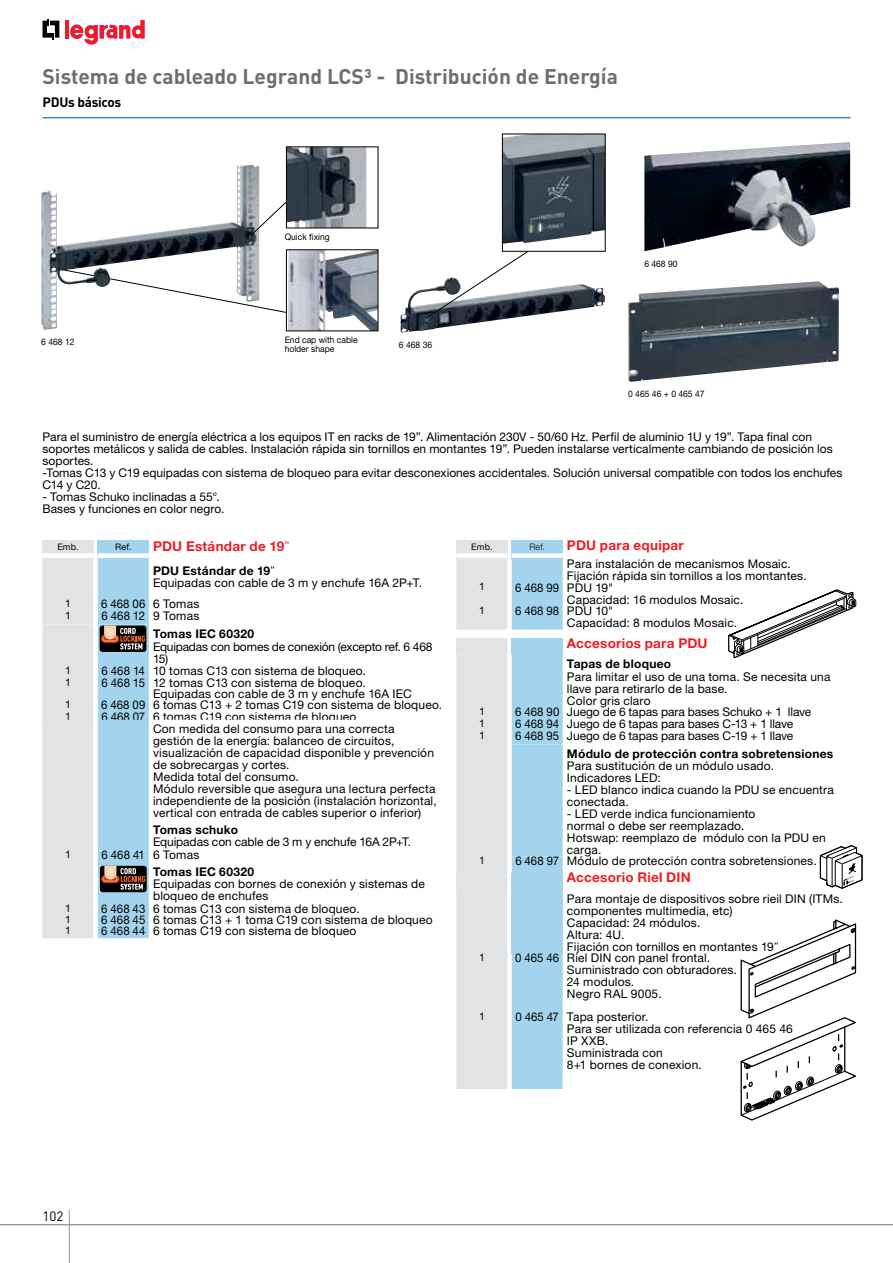
<style>
.page{position:relative;width:893px;height:1263px;background:#fff}
.page>*{position:absolute;margin:0;border:0;box-sizing:border-box;transform-origin:0 0}
.t1{font:700 21px "DIN Pro";color:#6d6e71}
.t2{font:700 13.5px "Helvetica Neue LT Std";letter-spacing:.015em;color:#ed1d24}
.t3{font:700 13.5px "DIN Pro";letter-spacing:-.02em;color:#000}
.t4{font:13.5px "DIN Pro";color:#000}
.t5{font:12px/12px "Helvetica Neue LT Std";letter-spacing:.01em;color:#000}
.t6{font:12px/12px "Helvetica Neue LT Std";letter-spacing:.01em;color:#000;scale:.95 1}
.t7{font:700 12px "Helvetica Neue LT Std";letter-spacing:.02em;color:#000}
.t8{font:12px/12px "Helvetica Neue LT Std";letter-spacing:-.02em;color:#000}
.t9{font:12px "Helvetica Neue LT Std";letter-spacing:-.01em;color:#000}
.t10{font:10.5px "Helvetica Neue LT Std";color:#000}
.t11{font:9px/9px "Helvetica Neue LT Std";color:#000;scale:.95 1}
.t12{font:9px "Helvetica Neue LT Std";color:#000}
.t13{font:300 9px "Helvetica Neue LT Std";color:#000}
.s1{font-family:"DIN Pro";font-weight:400}
.s2{font-weight:700}
.s3{font-family:"DIN Pro"}
</style>
<div class="page">
<hr style="left:0;top:1224px;width:893px;height:1px;background:#939598">
<svg style="left:43px;top:19px;width:16px;height:20px"></svg>
<hr style="left:65px;top:20px;width:4px;height:18px;background:#ed1d24">
<svg style="left:70px;top:20px;width:75px;height:25px"></svg>
<hr style="left:69px;top:1210px;width:1px;height:53px;background:#939598">
<svg style="left:259px;top:269px;width:27px;height:44px"></svg>
<img style="left:41px;top:165px;width:218px;height:165px">
<svg style="left:250px;top:200px;width:38px;height:36px"></svg>
<img style="left:288px;top:251px;width:88px;height:78px">
<div style="left:286px;top:249px;width:92px;height:82px;border:1px solid #000"></div>
<img style="left:288px;top:149px;width:78px;height:77px">
<img style="left:401px;top:283px;width:204px;height:50px">
<svg style="left:426px;top:251px;width:102px;height:67px"></svg>
<img style="left:504px;top:136px;width:99px;height:108px">
<div style="left:502px;top:134px;width:103px;height:117px;border:1px solid #000"></div>
<svg style="left:43px;top:541px;width:106px;height:397px;background:#c1d5df"></svg>
<img style="left:628px;top:281px;width:211px;height:101px">
<svg style="left:456px;top:541px;width:407px;height:580px"></svg>
<img style="left:644px;top:142px;width:206px;height:109px">
<hr style="left:43px;top:117px;width:807px;height:1px;background:#4388bb">
<h1 class="t1" style="left:43px;top:62px;width:577px">Sistema de cableado Legrand LCS³ - Distribución de Energía</h1>
<p class="t3" style="left:43px;top:93px;width:80px">PDUs básicos</p>
<p class="t11" style="left:285px;top:232px;width:49px">Quick fixing</p>
<p class="t11" style="left:41px;top:337px;width:37px">6 468 12</p>
<p class="t11" style="left:285px;top:335px;width:78px">End cap with cable holder shape</p>
<p class="t11" style="left:399px;top:340px;width:37px">6 468 36</p>
<p class="t11" style="left:644px;top:259px;width:37px">6 468 90</p>
<p class="t11" style="left:628px;top:390px;width:82px">0 465 46 + 0 465 47</p>
<p class="t5" style="left:43px;top:430px;width:801px">Para el suministro de energía eléctrica a los equipos IT en racks de 19”. Alimentación 230V - 50/60 Hz. Perfil de aluminio 1U y 19”. Tapa final con soportes metálicos y salida de cables. Instalación rápida sin tornillos en montantes 19”. Pueden instalarse verticalmente cambiando de posición los soportes.<br>-Tomas C13 y C19 equipadas con sistema de bloqueo para evitar desconexiones accidentales. Solución universal compatible con todos los enchufes C14 y C20.</p>
<p class="t5" style="left:43px;top:490px;width:183px">- Tomas Schuko inclinadas a 55°.<br>Bases y funciones en color negro.</p>
<p class="t12" style="left:57px;top:541px;width:23px">Emb.</p>
<p class="t12" style="left:115px;top:541px;width:18px">Ref.</p>
<p class="t2" style="left:153px;top:538px;width:138px">PDU Estándar de 19<span class="s1">"</span></p>
<p class="t5" style="left:153px;top:564px;width:270px;line-height:12.5px"><span class="s2">PDU Estándar de 19</span><span class="s3">"<br></span>Equipadas con cable de 3 m y enchufe 16A 2P+T.</p>
<p class="t10" style="left:65px;top:596px;width:7px">1</p>
<p class="t6" style="left:101px;top:597px;width:105px">6 468 06 6 Tomas</p>
<p class="t10" style="left:65px;top:609px;width:7px">1</p>
<p class="t6" style="left:102px;top:610px;width:104px">6 468 12 9 Tomas</p>
<p class="t7" style="left:153px;top:626px;width:103px">Tomas IEC 60320</p>
<p class="t8" style="left:153px;top:640px;width:281px">Equipadas con bornes de conexión (excepto ref. 6 468<br>15)</p>
<p class="t10" style="left:65px;top:664px;width:7px">1</p>
<p class="t6" style="left:102px;top:665px;width:280px">6 468 14 10 tomas C13 con sistema de bloqueo.</p>
<p class="t10" style="left:65px;top:676px;width:7px">1</p>
<p class="t6" style="left:153px;top:677px;width:274px;line-height:11.4px;text-indent:-51px">6 468 15 12 tomas C13 con sistema de bloqueo.<br>Equipadas con cable de 3 m y enchufe 16A IEC</p>
<p class="t10" style="left:65px;top:698px;width:7px">1</p>
<p class="t6" style="left:101px;top:699px;width:360px">6 468 09 6 tomas C13 + 2 tomas C19 con sistema de bloqueo.</p>
<p class="t10" style="left:65px;top:710px;width:7px">1</p>
<p class="t6" style="left:101px;top:710px;width:270px">6 468 07 6 tomas C19 con sistema de bloqueo</p>
<p class="t5" style="left:153px;top:723px;width:285px">Con medida del consumo para una correcta gestión de la energía: balanceo de circuitos, visualización de capacidad disponible y prevención de sobrecargas y cortes.<br>Medida total del consumo.<br>Módulo reversible que asegura una lectura perfecta independiente de la posición (instalación horizontal, vertical con entrada de cables superior o inferior)</p>
<p class="t7" style="left:153px;top:822px;width:87px">Tomas schuko</p>
<p class="t9" style="left:153px;top:835px;width:260px">Equipadas con cable de 3 m y enchufe 16A 2P+T.</p>
<p class="t10" style="left:65px;top:848px;width:7px">1</p>
<p class="t6" style="left:102px;top:849px;width:104px">6 468 41 6 Tomas</p>
<p class="t7" style="left:153px;top:864px;width:103px">Tomas IEC 60320</p>
<p class="t5" style="left:153px;top:877px;width:273px">Equipadas con bornes de conexión y sistemas de bloqueo de enchufes</p>
<p class="t10" style="left:65px;top:902px;width:7px">1</p>
<p class="t6" style="left:101px;top:902px;width:274px">6 468 43 6 tomas C13 con sistema de bloqueo.</p>
<p class="t10" style="left:65px;top:913px;width:7px">1</p>
<p class="t6" style="left:101px;top:914px;width:350px">6 468 45 6 tomas C13 + 1 toma C19 con sistema de bloqueo</p>
<p class="t10" style="left:65px;top:924px;width:7px">1</p>
<p class="t6" style="left:101px;top:925px;width:270px">6 468 44 6 tomas C19 con sistema de bloqueo</p>
<p class="t12" style="left:471px;top:541px;width:23px">Emb.</p>
<p class="t13" style="left:529px;top:541px;width:17px">Ref.</p>
<p class="t2" style="left:567px;top:537px;width:118px">PDU para equipar</p>
<p class="t5" style="left:567px;top:558px;width:241px">Para instalación de mecanismos Mosaic.<br>Fijación rápida sin tornillos a los montantes.</p>
<p class="t10" style="left:479px;top:580px;width:7px">1</p>
<p class="t6" style="left:567px;top:581px;width:187px;text-indent:-52px">6 468 99 PDU 19"<br>Capacidad: 16 modulos Mosaic.</p>
<p class="t10" style="left:479px;top:604px;width:7px">1</p>
<p class="t6" style="left:567px;top:604px;width:181px;text-indent:-52px">6 468 98 PDU 10"<br>Capacidad: 8 modulos Mosaic.</p>
<p class="t2" style="left:567px;top:635px;width:142px">Accesorios para PDU</p>
<p class="t7" style="left:567px;top:656px;width:106px">Tapas de bloqueo</p>
<p class="t5" style="left:567px;top:670px;width:265px">Para limitar el uso de una toma. Se necesita una llave para retirarlo de la base.<br>Color gris claro</p>
<p class="t10" style="left:479px;top:705px;width:7px">1</p>
<p class="t6" style="left:515px;top:706px;width:313px">6 468 90 Juego de 6 tapas para bases Schuko + 1 llave</p>
<p class="t10" style="left:479px;top:716px;width:7px">1</p>
<p class="t6" style="left:515px;top:717px;width:294px">6 468 94 Juego de 6 tapas para bases C-13 + 1 llave</p>
<p class="t10" style="left:479px;top:729px;width:7px">1</p>
<p class="t6" style="left:515px;top:730px;width:294px">6 468 95 Juego de 6 tapas para bases C-19 + 1 llave</p>
<p class="t7" style="left:567px;top:747px;width:268px">Módulo de protección contra sobretensiones</p>
<p class="t5" style="left:567px;top:759px;width:209px">Para sustitución de un módulo usado.<br>Indicadores LED:</p>
<p class="t5" style="left:567px;top:783px;width:268px">- LED blanco indica cuando la PDU se encuentra conectada.</p>
<p class="t5" style="left:567px;top:807px;width:260px">- LED verde indica funcionamiento<br>normal o debe ser reemplazado.<br>Hotswap: reemplazo de módulo con la PDU en carga.</p>
<p class="t10" style="left:479px;top:854px;width:7px">1</p>
<p class="t6" style="left:515px;top:854px;width:319px">6 468 97 Módulo de protección contra sobretensiones.</p>
<p class="t2" style="left:567px;top:869px;width:125px">Accesorio Riel DIN</p>
<p class="t5" style="left:567px;top:892px;width:277px">Para montaje de dispositivos sobre rieil DIN (ITMs. componentes multimedia, etc)<br>Capacidad: 24 módulos.<br>Altura: 4U.<br>Fijación con tornillos en montantes 19<span class="s3">"</span></p>
<p class="t10" style="left:479px;top:951px;width:7px">1</p>
<p class="t6" style="left:567px;top:951px;width:180px;text-indent:-52px">0 465 46 Riel DIN con panel frontal.<br>Suministrado con obturadores.<br>24 modulos.<br>Negro RAL 9005.</p>
<p class="t10" style="left:479px;top:1010px;width:7px">1</p>
<p class="t6" style="left:567px;top:1011px;width:239px;text-indent:-52px">0 465 47 Tapa posterior.<br>Para ser utilizada con referencia 0 465 46<br>IP XXB.<br>Suministrada con<br>8+1 bornes de conexion.</p>
<p class="t4" style="left:43px;top:1206px;width:23px">102</p>
</div>
